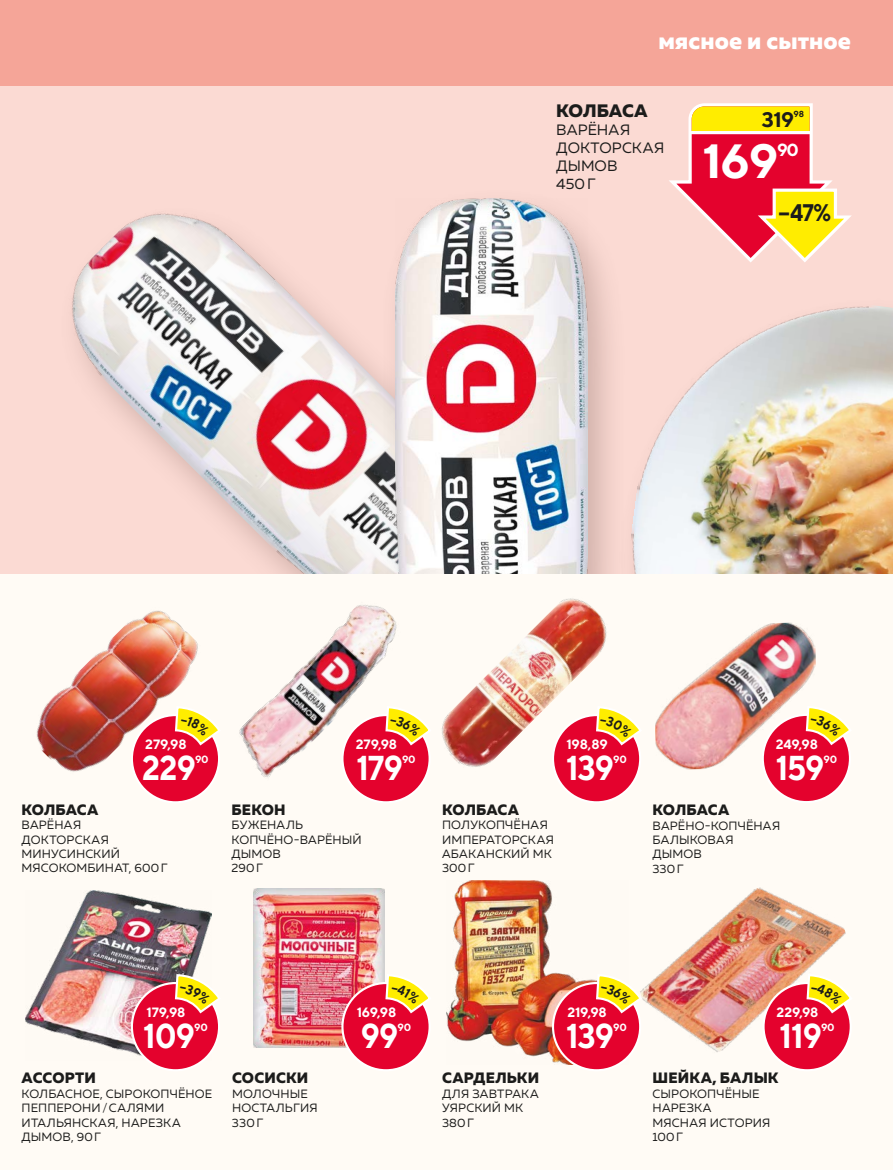
<style>
.page{position:relative;width:893px;height:1170px;background:#fff}
.page>*{position:absolute;margin:0;border:0;box-sizing:border-box;transform-origin:0 0}
.t1{font:700 48px "TT Norms";color:#fff}
.t2{font:700 34.5px "TT Norms";letter-spacing:-.025em;color:#fff;scale:.9 1}
.t3{font:800 24px "Muller";letter-spacing:.005em;color:#fff}
.t4{font:700 24px "TT Norms";color:#1c1c1b;scale:.9 1}
.t5{font:700 21px "TT Norms";color:#1c1c1b}
.t6{font:800 18px "Muller";color:#1c1c1b}
.t7{font:700 17.55px "TT Norms";color:#fff}
.t8{font:800 15px "Muller";letter-spacing:.01em;color:#1c1c1b}
.t9{font:15px/18px "Muller";color:#1c1c1b}
.t10{font:700 13.5px "TT Norms";letter-spacing:-.015em;color:#fff}
.t11{font:12px/14.4px "Muller";letter-spacing:.01em;color:#1c1c1b}
.t12{font:700 10.5px "TT Norms";letter-spacing:-.025em;color:#fff}
.t13{font:700 8.7px "TT Norms";color:#1c1c1b}
</style>
<div class="page">
<div style="left:0;top:85px;width:893px;height:489px;background:#fbdad3"></div>
<img style="left:72px;top:213px;width:308px;height:361px">
<div style="left:380px;top:187px;width:248px;height:517px;background:#6b4e48;opacity:.3"></div>
<img style="left:395px;top:198px;width:192px;height:376px">
<img style="left:603px;top:278px;width:290px;height:296px">
<div style="left:0;top:574px;width:893px;height:595px;background:#fffbf5"></div>
<div style="left:0;top:0;width:893px;height:85px;background:#f5a598"></div>
<svg style="left:669px;top:103px;width:183px;height:159px"></svg>
<hr style="left:691px;top:131px;width:120px;height:3px;background:#fff">
<img style="left:239px;top:605px;width:158px;height:172px">
<div style="left:342px;top:715px;width:88px;height:87px;background:#e4022d;border-radius:50%"></div>
<div style="left:341px;top:714px;width:90px;height:89px;border:2px solid #fff;border-radius:50%"></div>
<img style="left:442px;top:598px;width:165px;height:169px">
<img style="left:447px;top:880px;width:148px;height:184px">
<div style="left:553px;top:982px;width:87px;height:88px;background:#e4022d;border-radius:50%"></div>
<div style="left:552px;top:981px;width:89px;height:90px;border:2px solid #fff;border-radius:50%"></div>
<img style="left:643px;top:887px;width:203px;height:165px">
<div style="left:763px;top:982px;width:88px;height:88px;background:#e4022d;border-radius:50%"></div>
<div style="left:762px;top:981px;width:90px;height:90px;border:2px solid #fff;border-radius:50%"></div>
<div style="left:553px;top:715px;width:87px;height:87px;background:#e4022d;border-radius:50%"></div>
<img style="left:655px;top:622px;width:161px;height:147px">
<div style="left:763px;top:714px;width:87px;height:88px;background:#e4022d;border-radius:50%"></div>
<div style="left:762px;top:713px;width:89px;height:90px;border:2px solid #fff;border-radius:50%"></div>
<img style="left:254px;top:888px;width:130px;height:159px">
<div style="left:342px;top:982px;width:88px;height:88px;background:#e4022d;border-radius:50%"></div>
<div style="left:341px;top:981px;width:90px;height:90px;border:2px solid #fff;border-radius:50%"></div>
<img style="left:36px;top:610px;width:162px;height:162px">
<div style="left:132px;top:715px;width:87px;height:87px;background:#e4022d;border-radius:50%"></div>
<img style="left:26px;top:890px;width:185px;height:166px">
<div style="left:132px;top:982px;width:87px;height:88px;background:#e4022d;border-radius:50%"></div>
<div style="left:131px;top:981px;width:89px;height:90px;border:2px solid #fff;border-radius:50%"></div>
<svg style="left:384px;top:705px;width:47px;height:93px"></svg>
<svg style="left:595px;top:976px;width:48px;height:90px"></svg>
<svg style="left:805px;top:972px;width:47px;height:94px"></svg>
<svg style="left:595px;top:705px;width:45px;height:93px"></svg>
<svg style="left:805px;top:704px;width:46px;height:94px"></svg>
<svg style="left:384px;top:972px;width:47px;height:94px"></svg>
<svg style="left:174px;top:705px;width:45px;height:93px"></svg>
<svg style="left:174px;top:972px;width:46px;height:94px"></svg>
<h3 class="t3" style="left:658px;top:26px;width:194px">мясное и сытное</h3>
<h3 class="t6" style="left:556px;top:100px;width:93px">КОЛБАСА</h3>
<p class="t9" style="left:556px;top:121px;width:110px">ВАРЁНАЯ<br>ДОКТОРСКАЯ<br>ДЫМОВ<br>450Г</p>
<h3 class="t5" style="left:762px;top:106px;width:34px">319</h3>
<p class="t13" style="left:794px;top:109px;width:12px">98</p>
<h1 class="t1" style="left:702px;top:131px;width:77px">169</h1>
<h3 class="t7" style="left:777px;top:139px;width:23px">90</h3>
<h3 class="t4" style="left:779px;top:197px;width:60px">−47%</h3>
<p class="t10" style="left:145px;top:735px;width:43px">279,98</p>
<p class="t10" style="left:356px;top:735px;width:43px">279,98</p>
<p class="t10" style="left:566px;top:735px;width:43px">198,89</p>
<p class="t10" style="left:776px;top:735px;width:44px">249,98</p>
<h2 class="t2" style="left:142px;top:745px;width:61px">229</h2>
<p class="t12" style="left:195px;top:752px;width:15px">90</p>
<h2 class="t2" style="left:356px;top:745px;width:53px">179</h2>
<p class="t12" style="left:402px;top:752px;width:15px">90</p>
<h2 class="t2" style="left:566px;top:745px;width:55px">139</h2>
<p class="t12" style="left:613px;top:752px;width:15px">90</p>
<h2 class="t2" style="left:776px;top:745px;width:55px">159</h2>
<p class="t12" style="left:823px;top:752px;width:15px">90</p>
<p class="t8" style="left:22px;top:800px;width:78px">КОЛБАСА</p>
<p class="t11" style="left:21px;top:817px;width:147px">ВАРЁНАЯ<br>ДОКТОРСКАЯ<br>МИНУСИНСКИЙ<br>МЯСОКОМБИНАТ, 600Г</p>
<p class="t8" style="left:232px;top:800px;width:55px">БЕКОН</p>
<p class="t11" style="left:232px;top:817px;width:132px">БУЖЕНАЛЬ<br>КОПЧЁНО-ВАРЁНЫЙ<br>ДЫМОВ<br>290Г</p>
<p class="t8" style="left:442px;top:800px;width:78px">КОЛБАСА</p>
<p class="t11" style="left:442px;top:817px;width:114px">ПОЛУКОПЧЁНАЯ<br>ИМПЕРАТОРСКАЯ<br>АБАКАНСКИЙ МК<br>300Г</p>
<p class="t8" style="left:652px;top:800px;width:78px">КОЛБАСА</p>
<p class="t11" style="left:652px;top:817px;width:129px">ВАРЁНО-КОПЧЁНАЯ<br>БАЛЫКОВАЯ<br>ДЫМОВ<br>330Г</p>
<p class="t10" style="left:147px;top:1003px;width:40px">179,98</p>
<p class="t10" style="left:357px;top:1003px;width:41px">169,98</p>
<p class="t10" style="left:567px;top:1003px;width:41px">219,98</p>
<p class="t10" style="left:777px;top:1003px;width:43px">229,98</p>
<h2 class="t2" style="left:143px;top:1013px;width:59px">109</h2>
<p class="t12" style="left:194px;top:1020px;width:15px">90</p>
<h2 class="t2" style="left:361px;top:1013px;width:43px">99</h2>
<p class="t12" style="left:398px;top:1020px;width:15px">90</p>
<h2 class="t2" style="left:566px;top:1013px;width:55px">139</h2>
<p class="t12" style="left:613px;top:1020px;width:15px">90</p>
<h2 class="t2" style="left:779px;top:1013px;width:49px">119</h2>
<p class="t12" style="left:821px;top:1020px;width:15px">90</p>
<p class="t8" style="left:22px;top:1068px;width:76px">АССОРТИ</p>
<p class="t11" style="left:22px;top:1085px;width:192px">КОЛБАСНОЕ, СЫРОКОПЧЁНОЕ<br>ПЕППЕРОНИ/САЛЯМИ<br>ИТАЛЬЯНСКАЯ, НАРЕЗКА<br>ДЫМОВ, 90Г</p>
<p class="t8" style="left:232px;top:1068px;width:78px">СОСИСКИ</p>
<p class="t11" style="left:232px;top:1085px;width:87px">МОЛОЧНЫЕ<br>НОСТАЛЬГИЯ<br>330Г</p>
<p class="t8" style="left:442px;top:1068px;width:99px">САРДЕЛЬКИ</p>
<p class="t11" style="left:442px;top:1085px;width:98px">ДЛЯ ЗАВТРАКА<br>УЯРСКИЙ МК<br>380Г</p>
<p class="t8" style="left:653px;top:1068px;width:127px">ШЕЙКА, БАЛЫК</p>
<p class="t11" style="left:652px;top:1085px;width:119px">СЫРОКОПЧЁНЫЕ<br>НАРЕЗКА<br>МЯСНАЯ ИСТОРИЯ<br>100Г</p>
</div>
